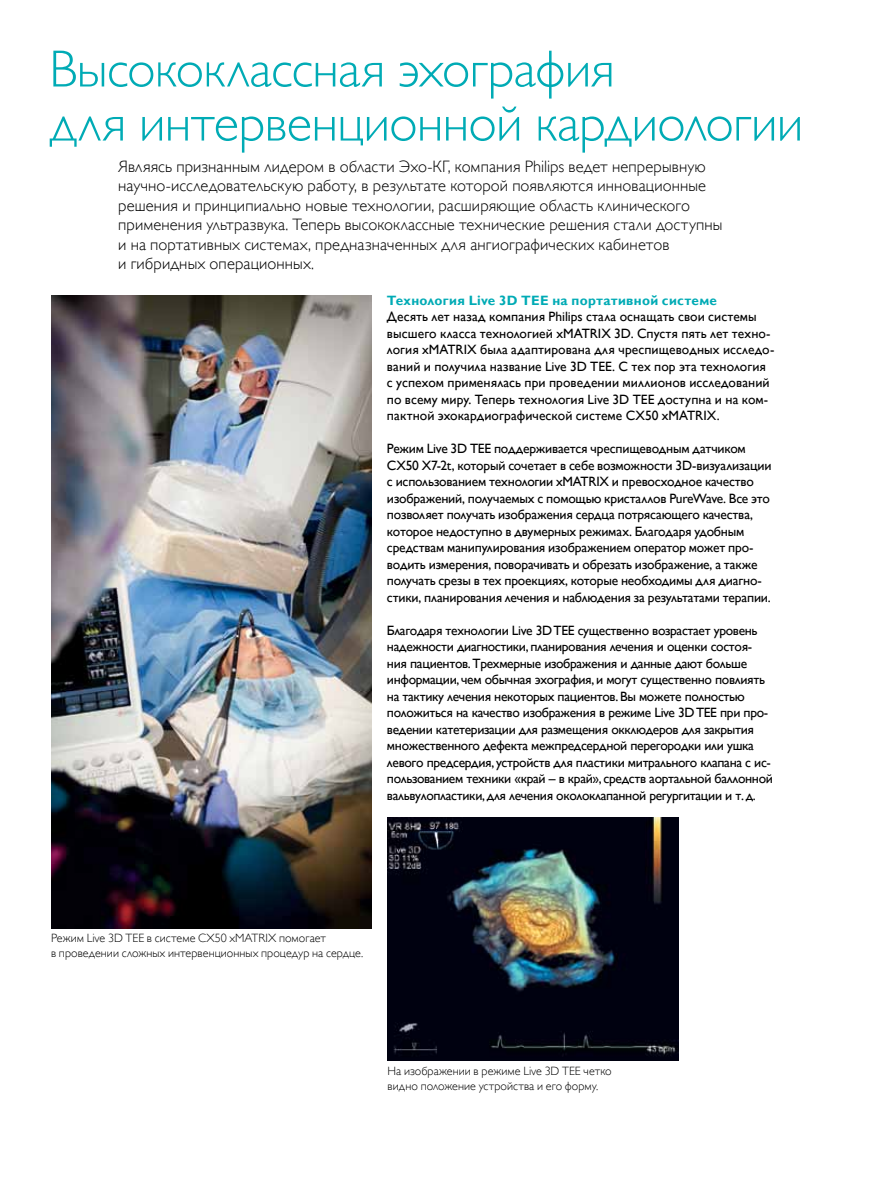
<style>
.page{position:relative;width:893px;height:1187px;background:#fff}
.page>*{position:absolute;margin:0;border:0;box-sizing:border-box;transform-origin:0 0}
.t1{font:52.5px/54px "Gill Sans Alt One WGL Light";letter-spacing:-.01em;color:#00abb5}
.t2{font:16.5px/19.5px "Gill Sans Alt One WGL Light";letter-spacing:.005em;color:#000}
.t3{font:13.5px/16.5px "Gill Sans Alt One WGL";letter-spacing:-.02em;color:#000}
.t4{font:13.5px/16.5px "Gill Sans Alt One WGL";letter-spacing:.005em;color:#000}
.t5{font:700 13.5px "Gill Sans Alt One WGL";letter-spacing:.02em;color:#00abb5}
.t6{font:12px/15px "Gill Sans Alt One WGL Light";letter-spacing:.005em;color:#000}
</style>
<div class="page">
<img style="left:51px;top:295px;width:321px;height:633px">
<img style="left:387px;top:817px;width:292px;height:243px">
<h1 class="t1" style="left:49px;top:42px;width:755px">Высококлассная эхография<br>для интервенционной кардиологии</h1>
<p class="t2" style="left:118px;top:156px;width:606px">Являясь признанным лидером в области Эхо-КГ, компания Philips ведет непрерывную научно-исследовательскую работу, в результате которой появляются инновационные решения и принципиально новые технологии, расширяющие область клинического применения ультразвука. Теперь высококлассные технические решения стали доступны и на портативных системах, предназначенных для ангиографических кабинетов<br>и гибридных операционных.</p>
<p class="t5" style="left:387px;top:291px;width:332px">Технология Live 3D TEE на портативной системе</p>
<p class="t4" style="left:387px;top:308px;width:389px">Десять лет назад компания Philips стала оснащать свои системы высшего класса технологией xMATRIX 3D. Спустя пять лет техно&shy;логия xMATRIX была адаптирована для чреспищеводных исследо&shy;ваний и получила название Live 3D TEE. С тех пор эта технология с успехом применялась при проведении миллионов исследований по всему миру. Теперь технология Live 3D TEE доступна и на ком&shy;пактной эхокардиографической системе CX50 xMATRIX.</p>
<p class="t3" style="left:387px;top:440px;width:386px">Режим Live 3D TEE поддерживается чреспищеводным датчиком CX50 X7-2t, который сочетает в себе возможности 3D-визуализации с использованием технологии xMATRIX и превосходное качество изображений, получаемых с помощью кристаллов PureWave. Все это позволяет получать изображения сердца потрясающего качества, которое недоступно в двумерных режимах. Благодаря удобным средствам манипулирования изображением оператор может про&shy;водить измерения, поворачивать и обрезать изображение, а также получать срезы в тех проекциях, которые необходимы для диагно&shy;стики, планирования лечения и наблюдения за результатами терапии.</p>
<p class="t3" style="left:387px;top:621px;width:388px">Благодаря технологии Live 3D TEE существенно возрастает уровень надежности диагностики, планирования лечения и оценки состоя&shy;ния пациентов. Трехмерные изображения и данные дают больше информации, чем обычная эхография, и могут существенно повлиять на тактику лечения некоторых пациентов. Вы можете полностью положиться на качество изображения в режиме Live 3D TEE при про&shy;ведении катетеризации для размещения окклюдеров для закрытия множественного дефекта межпредсердной перегородки или ушка левого предсердия, устройств для пластики митрального клапана с ис&shy;пользованием техники «край – в край», средств аортальной баллонной вальвулопластики, для лечения околоклапанной регургитации и т. д.</p>
<p class="t6" style="left:51px;top:930px;width:314px">Режим Live 3D TEE в системе CX50 xMATRIX помогает<br>в проведении сложных интервенционных процедур на сердце.</p>
<p class="t6" style="left:388px;top:1063px;width:226px">На изображении в режиме Live 3D TEE четко видно положение устройства и его форму.</p>
</div>
